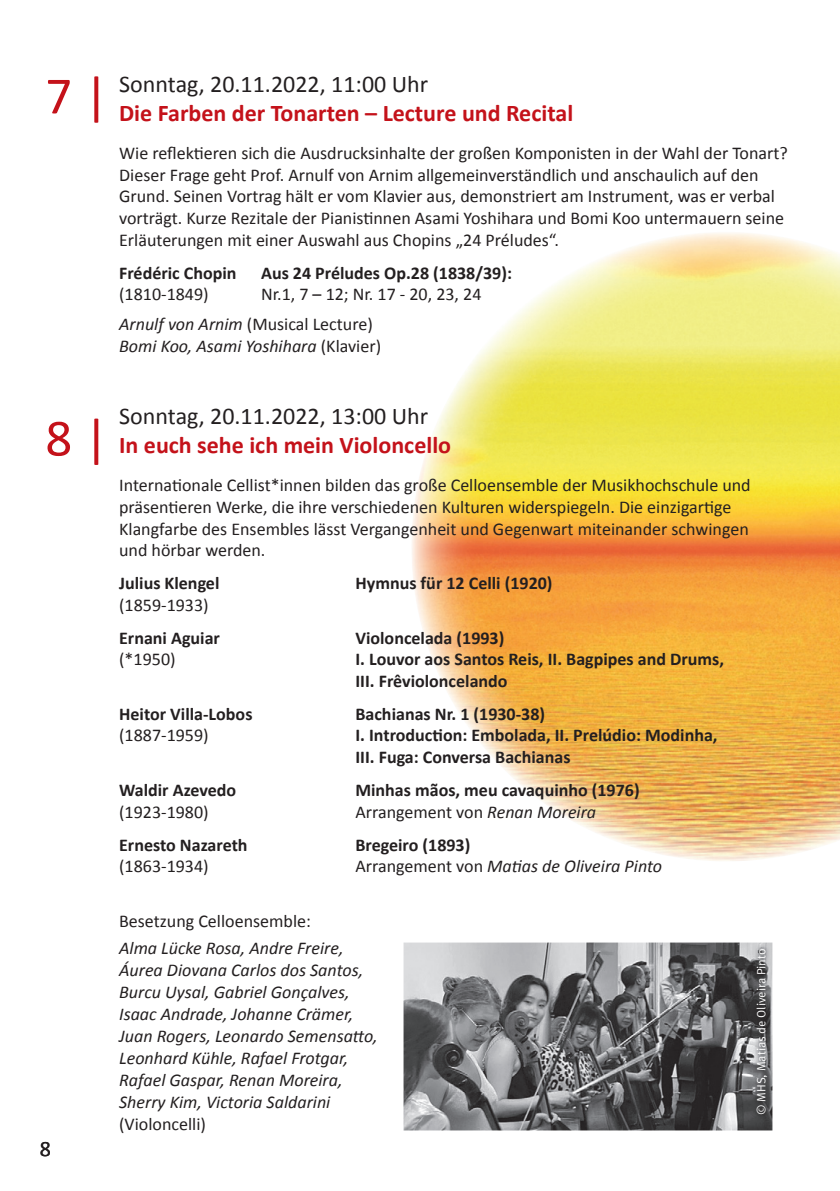
<style>
.page{position:relative;width:840px;height:1191px;background:#fff}
.page>*{position:absolute;margin:0;border:0;box-sizing:border-box;transform-origin:0 0}
.t1{font:52.8px "Calibri";color:#c4121a}
.t2{font:700 24px "Calibri";color:#c4121a}
.t3{font:24px "Calibri";color:#231f20}
.t4{font:22px "Calibri";color:#231f20}
.t5{font:18px/21.6px "Calibri";color:#231f20}
.t6{font:700 18px/21.6px "Calibri";color:#231f20}
.t7{font:italic 18px/22px "Calibri";color:#231f20}
.t8{font:12px "Meta Pro Norm";color:#fff}
.s1{font-style:italic}
.s2{font-style:normal}
</style>
<div class="page">
<img style="left:482px;top:233px;width:357px;height:628px">
<img style="left:412px;top:351px;width:70px;height:393px">
<img style="left:403px;top:942px;width:369px;height:188px">
<img style="left:752px;top:945px;width:18px;height:174px">
<h1 class="t1" style="left:45px;top:62px;width:64px">7 |</h1>
<h2 class="t3" style="left:119px;top:69px;width:310px">Sonntag, 20.11.2022, 11:00 Uhr</h2>
<h2 class="t2" style="left:119px;top:97px;width:455px">Die Farben der Tonarten – Lecture und Recital</h2>
<p class="t5" style="left:119px;top:142px;width:669px">Wie reflektieren sich die Ausdrucksinhalte der großen Komponisten in der Wahl der Tonart?<br>Dieser Frage geht Prof. Arnulf von Arnim allgemeinverständlich und anschaulich auf den Grund. Seinen Vortrag hält er vom Klavier aus, demonstriert am Instrument, was er verbal vorträgt. Kurze Rezitale der Pianistinnen Asami Yoshihara und Bomi Koo untermauern seine Erläuterungen mit einer Auswahl aus Chopins „24 Préludes“.</p>
<p class="t6" style="left:119px;top:262px;width:119px">Frédéric Chopin</p>
<p class="t6" style="left:261px;top:262px;width:252px">Aus 24 Préludes Op.28 (1838/39):</p>
<p class="t5" style="left:119px;top:283px;width:91px">(1810-1849)</p>
<p class="t5" style="left:119px;top:279px;width:363px;line-height:30px;text-indent:142px">Nr.1, 7 – 12; Nr. 17 - 20, 23, 24<br><span class="s1">Arnulf von Arnim</span> (Musical Lecture)</p>
<p class="t7" style="left:119px;top:334px;width:263px">Bomi Koo, Asami Yoshihara <span class="s2">(Klavier)</span></p>
<h1 class="t1" style="left:45px;top:404px;width:64px">8 |</h1>
<p class="t4" style="left:40px;top:1135px;width:13px">8</p>
<h2 class="t3" style="left:119px;top:401px;width:310px">Sonntag, 20.11.2022, 13:00 Uhr</h2>
<h2 class="t2" style="left:119px;top:429px;width:333px">In euch sehe ich mein Violoncello</h2>
<p class="t5" style="left:119px;top:474px;width:632px">Internationale Cellist*innen bilden das große Celloensemble der Musikhochschule und präsentieren Werke, die ihre verschiedenen Kulturen widerspiegeln. Die einzigartige Klangfarbe des Ensembles lässt Vergangenheit und Gegenwart miteinander schwingen und hörbar werden.</p>
<p class="t6" style="left:119px;top:572px;width:102px">Julius Klengel</p>
<p class="t6" style="left:355px;top:572px;width:198px">Hymnus für 12 Celli (1920)</p>
<p class="t5" style="left:119px;top:594px;width:91px">(1859-1933)</p>
<p class="t6" style="left:119px;top:627px;width:102px">Ernani Aguiar</p>
<p class="t6" style="left:355px;top:627px;width:150px">Violoncelada (1993)</p>
<p class="t5" style="left:119px;top:648px;width:58px">(*1950)</p>
<p class="t6" style="left:355px;top:648px;width:370px">I. Louvor aos Santos Reis, II. Bagpipes and Drums,<br>III. Frêvioloncelando</p>
<p class="t6" style="left:119px;top:703px;width:135px">Heitor Villa-Lobos</p>
<p class="t6" style="left:355px;top:703px;width:191px">Bachianas Nr. 1 (1930-38)</p>
<p class="t5" style="left:119px;top:724px;width:91px">(1887-1959)</p>
<p class="t6" style="left:355px;top:724px;width:363px">I. Introduction: Embolada, II. Prelúdio: Modinha,<br>III. Fuga: Conversa Bachianas</p>
<p class="t6" style="left:119px;top:779px;width:118px">Waldir Azevedo</p>
<p class="t6" style="left:355px;top:779px;width:285px">Minhas mãos, meu cavaquinho (1976)</p>
<p class="t5" style="left:119px;top:801px;width:91px">(1923-1980)</p>
<p class="t5" style="left:355px;top:801px;width:242px">Arrangement von <span class="s1">Renan Moreira</span></p>
<p class="t6" style="left:119px;top:833px;width:130px">Ernesto Nazareth</p>
<p class="t6" style="left:355px;top:833px;width:116px">Bregeiro (1893)</p>
<p class="t5" style="left:119px;top:855px;width:91px">(1863-1934)</p>
<p class="t7" style="left:355px;top:854px;width:308px"><span class="s2">Arrangement von</span> Matias de Oliveira Pinto</p>
<p class="t5" style="left:119px;top:910px;width:193px">Besetzung Celloensemble:</p>
<p class="t7" style="left:119px;top:936px;width:260px">Alma Lücke Rosa, Andre Freire,<br>Áurea Diovana Carlos dos Santos,<br>Burcu Uysal, Gabriel Gonçalves,<br>Isaac Andrade, Johanne Crämer,<br>Juan Rogers, Leonardo Semensatto,<br>Leonhard Kühle, Rafael Frotgar,<br>Rafael Gaspar, Renan Moreira,<br>Sherry Kim, Victoria Saldarini</p>
<p class="t5" style="left:119px;top:1113px;width:88px">(Violoncelli)</p>
<p class="t8" style="left:752px;top:1115px;width:168px;rotate:-90deg">© MHS, Matias de Oliveira Pinto</p>
</div>
